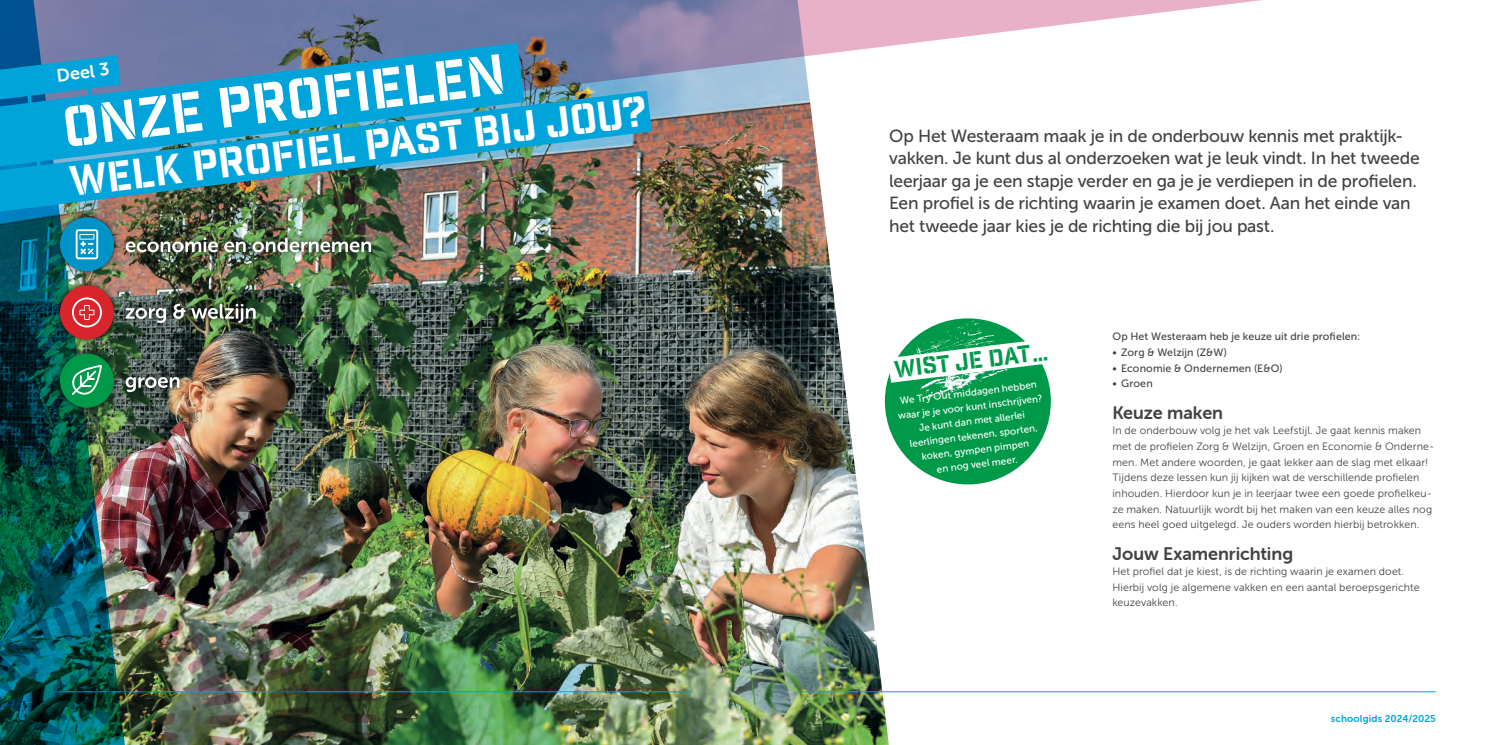
<style>
.page{position:relative;width:1489px;height:745px;background:#fff}
.page>*{position:absolute;margin:0;border:0;box-sizing:border-box;transform-origin:0 0}
.t1{font:55px "Industry Inc Stencil";color:#fff}
.t2{font:41.25px "Industry Inc Stencil";color:#fff}
.t3{font:23.38px "Industry Inc Stencil";color:#00994a}
.t4{font:18.12px "Museo Sans Rounded 700";color:#404342}
.t5{font:18.12px "Museo Sans Rounded 700";color:#fff}
.t6{font:17.5px/22.5px "Museo Sans 500";letter-spacing:-.015em;color:#404342}
.t7{font:10.62px/15.6px "Museo Sans 300";letter-spacing:.01em;color:#404342}
.t8{font:10.62px "Museo Sans 500";letter-spacing:.01em;color:#404342}
.t9{font:10px "Museo Sans Rounded 700";letter-spacing:.015em;color:#00a4db}
.t10{font:9.88px/14.4px "Museo Sans 500";color:#fff;text-align:center}
</style>
<div class="page">
<img style="left:131px;top:201px;width:757px;height:543px">
<svg style="left:0;top:211px;width:131px;height:244px"></svg>
<svg style="left:0;top:0;width:1262px;height:201px"></svg>
<img style="left:53px;top:211px;width:324px;height:202px">
<div style="left:60px;top:217px;width:54px;height:54px;background:#0093c7;border-radius:50%"></div>
<svg style="left:76px;top:229px;width:22px;height:30px"></svg>
<div style="left:60px;top:285px;width:54px;height:54px;background:#d8242b;border-radius:50%"></div>
<svg style="left:72px;top:297px;width:30px;height:30px"></svg>
<svg style="left:125px;top:308px;width:41px;height:15px"></svg>
<svg style="left:173px;top:303px;width:83px;height:20px"></svg>
<div style="left:60px;top:353px;width:54px;height:54px;background:#00994a;border-radius:50%"></div>
<svg style="left:72px;top:365px;width:30px;height:29px"></svg>
<svg style="left:126px;top:377px;width:53px;height:15px"></svg>
<svg style="left:126px;top:237px;width:92px;height:15px"></svg>
<svg style="left:224px;top:241px;width:22px;height:11px"></svg>
<svg style="left:252px;top:237px;width:119px;height:15px"></svg>
<svg style="left:0;top:43px;width:524px;height:48px"></svg>
<img style="left:0;top:91px;width:652px;height:120px">
<div style="left:884px;top:318px;width:166px;height:166px;background:#00994a;border-radius:50%"></div>
<svg style="left:888px;top:320px;width:163px;height:79px"></svg>
<hr style="left:797px;top:691px;width:638px;height:1px;background:#00a4db">
<hr style="left:54px;top:691px;width:638px;height:1px;background:#00a4db">
<svg style="left:36px;top:154px;width:6px;height:21px"></svg>
<svg style="left:215px;top:129px;width:6px;height:20px"></svg>
<svg style="left:0;top:55px;width:121px;height:55px"></svg>
<svg style="left:383px;top:108px;width:6px;height:21px"></svg>
<img style="left:0;top:455px;width:381px;height:289px">
<h1 class="t1" style="left:59px;top:95px;width:447px;rotate:-7deg">Onze profielen</h1>
<h3 class="t5" style="left:56px;top:64px;width:54px;rotate:-7deg">Deel 3</h3>
<h2 class="t2" style="left:67px;top:157px;width:582px;rotate:-7deg">Welk profiel past bij jou?</h2>
<p class="t6" style="left:889px;top:124px;width:532px">Op Het Westeraam maak je in de onderbouw kennis met praktijk&shy;vakken. Je kunt dus al onderzoeken wat je leuk vindt. In het tweede leerjaar ga je een stapje verder en ga je je verdiepen in de profielen.<br>Een profiel is de richting waarin je examen doet. Aan het einde van het tweede jaar kies je de richting die bij jou past.</p>
<h3 class="t3" style="left:892px;top:355px;width:156px;rotate:-7deg">Wist je dat …</h3>
<p class="t10" style="left:895px;top:394px;width:147px;rotate:-7deg">We Try Out middagen hebben waar je je voor kunt inschrijven?<br>Je kunt dan met allerlei leerlingen tekenen, sporten, koken, gympen pimpen<br>en nog veel meer.</p>
<p class="t8" style="left:1112px;top:331px;width:249px">Op Het Westeraam heb je keuze uit drie profielen:</p>
<p class="t8" style="left:1112px;top:346px;width:116px">• Zorg &amp; Welzijn (Z&amp;W)</p>
<p class="t8" style="left:1112px;top:362px;width:172px">• Economie &amp; Ondernemen (E&amp;O)</p>
<p class="t8" style="left:1112px;top:377px;width:42px">• Groen</p>
<h3 class="t4" style="left:1112px;top:401px;width:112px">Keuze maken</h3>
<p class="t7" style="left:1112px;top:422px;width:323px">In de onderbouw volg je het vak Leefstijl. Je gaat kennis maken met de profielen Zorg &amp; Welzijn, Groen en Economie &amp; Onderne&shy;men. Met andere woorden, je gaat lekker aan de slag met elkaar!<br>Tijdens deze lessen kun jij kijken wat de verschillende profielen inhouden. Hierdoor kun je in leerjaar twee een goede profielkeu&shy;ze maken. Natuurlijk wordt bij het maken van een keuze alles nog eens heel goed uitgelegd. Je ouders worden hierbij betrokken.</p>
<h3 class="t4" style="left:1112px;top:542px;width:182px">Jouw Examenrichting</h3>
<p class="t7" style="left:1112px;top:563px;width:309px">Het profiel dat je kiest, is de richting waarin je examen doet.<br>Hierbij volg je algemene vakken en een aantal beroepsgerichte keuzevakken.</p>
<p class="t9" style="left:1330px;top:711px;width:106px">schoolgids 2024/2025</p>
</div>
